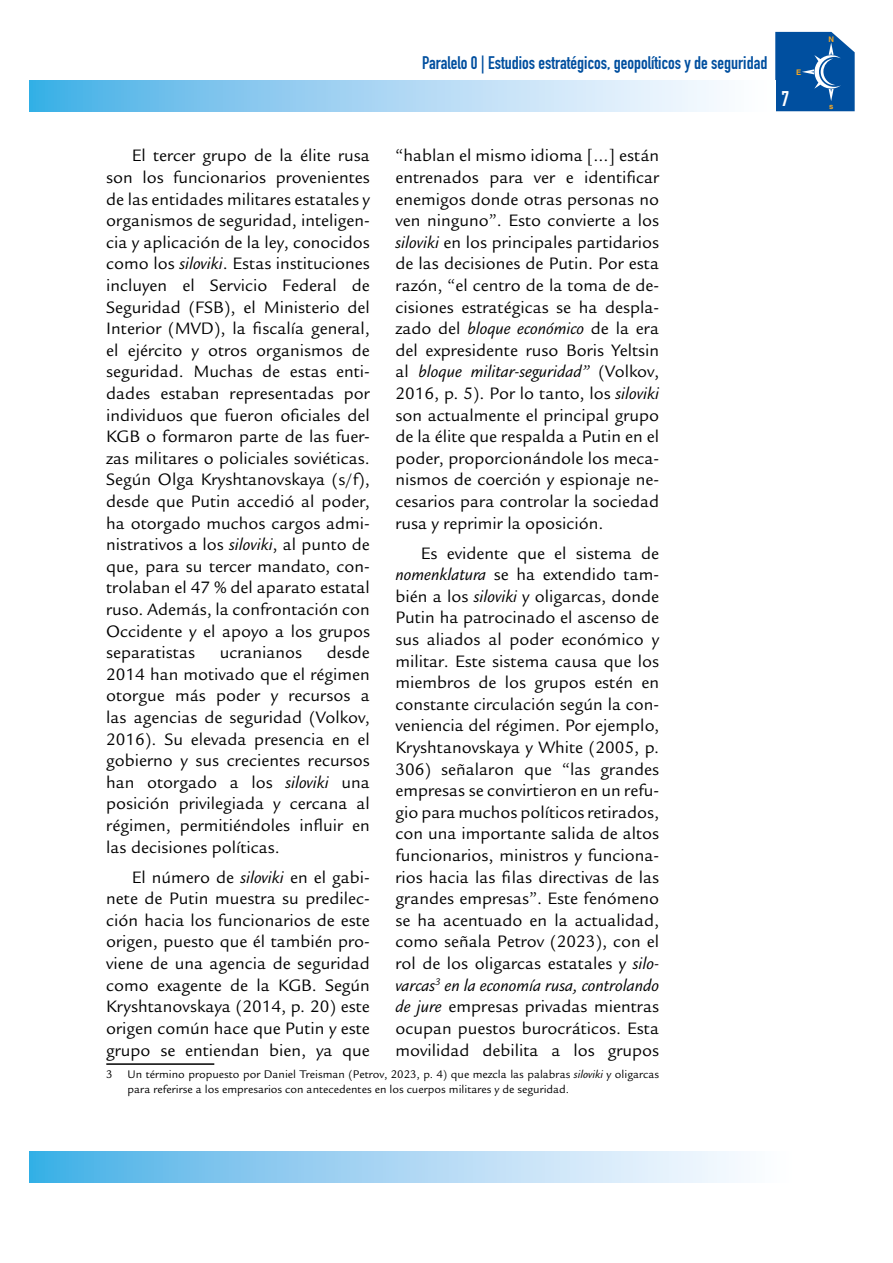
<style>
.page{position:relative;width:893px;height:1263px;background:#fff}
.page>*{position:absolute;margin:0;border:0;box-sizing:border-box;transform-origin:0 0}
.t1{font:21px "DIN Engschrift Std";color:#fff}
.t2{font:18px/21.6px "Legacy Sans Std";color:#000;text-align:justify}
.t3{font:18px "DIN Engschrift Std";color:#004f9f}
.t4{font:12px/14.4px "Legacy Sans Std";color:#000}
.t5{font:700 7.65px "Helvetica";color:#f7a823}
.s1{font-style:italic}
</style>
<div class="page">
<svg style="left:30px;top:81px;width:687px;height:30px;background:#a2d4f2"></svg>
<svg style="left:30px;top:1152px;width:708px;height:30px;background:#a2d4f2"></svg>
<svg style="left:775px;top:32px;width:80px;height:79px;background:#1b61a9"></svg>
<hr style="left:106px;top:1063px;width:108px;height:2px;background:#000">
<p class="t3" style="left:422px;top:52px;width:347px">Paralelo 0 | Estudios estratégicos, geopolíticos y de seguridad</p>
<p class="t1" style="left:782px;top:87px;width:9px">7</p>
<p class="t5" style="left:796px;top:67px;width:7px">E</p>
<p class="t2" style="left:106px;top:145px;width:265px;text-indent:26px">El tercer grupo de la élite rusa son los funcionarios provenientes de las entidades militares estatales y organismos de seguridad, inteligen&shy;cia y aplicación de la ley, conocidos como los <span class="s1">siloviki</span>. Estas instituciones incluyen el Servicio Federal de Seguridad (FSB), el Ministerio del Interior (MVD), la fiscalía general, el ejército y otros organismos de seguridad. Muchas de estas enti&shy;dades estaban representadas por individuos que fueron oficiales del KGB o formaron parte de las fuer&shy;zas militares o policiales soviéticas.<br>Según Olga Kryshtanovskaya (s/f), desde que Putin accedió al poder, ha otorgado muchos cargos admi&shy;nistrativos a los <span class="s1">siloviki</span>, al punto de que, para su tercer mandato, con&shy;trolaban el 47 % del aparato estatal ruso. Además, la confrontación con Occidente y el apoyo a los grupos separatistas</p>
<p class="t2" style="left:395px;top:145px;width:265px">“hablan el mismo idioma […] están entrenados para ver e identificar enemigos donde otras personas no ven ninguno”. Esto convierte a los <span class="s1">siloviki</span> en los principales partidarios de las decisiones de Putin. Por esta razón, “el centro de la toma de de&shy;cisiones estratégicas se ha despla&shy;zado del <span class="s1">bloque económico</span> de la era del expresidente ruso Boris Yeltsin al <span class="s1">bloque militar-seguridad”</span> (Volkov, 2016, p. 5). Por lo tanto, los <span class="s1">siloviki </span>son actualmente el principal grupo de la élite que respalda a Putin en el poder, proporcionándole los meca&shy;nismos de coerción y espionaje ne&shy;cesarios para controlar la sociedad rusa y reprimir la oposición.</p>
<p class="t2" style="left:395px;top:542px;width:265px;text-indent:26px">Es evidente que el sistema de <span class="s1">nomenklatura</span> se ha extendido tam&shy;bién a los <span class="s1">siloviki</span> y oligarcas, donde Putin ha patrocinado el ascenso de sus aliados al poder económico y militar. Este sistema causa que los miembros de los grupos estén en constante circulación según la con&shy;veniencia del régimen. Por ejemplo, Kryshtanovskaya y White (2005, p.<br>306) señalaron que “las grandes empresas se convirtieron en un refu&shy;gio para muchos políticos retirados, con una importante salida de altos funcionarios, ministros y funciona&shy;rios hacia las filas directivas de las grandes empresas”. Este fenómeno se ha acentuado en la actualidad, como señala Petrov (2023), con el rol de los oligarcas estatales y <span class="s1">silo&shy;varcas</span><sup>3</sup> <span class="s1">en la economía rusa, controlando de jure</span> empresas privadas mientras ocupan puestos burocráticos. Esta movilidad debilita a los grupos</p>
<p class="t2" style="left:106px;top:642px;width:265px;text-indent:221px">desde 2014 han motivado que el régimen otorgue más poder y recursos a las agencias de seguridad (Volkov, 2016). Su elevada presencia en el gobierno y sus crecientes recursos han otorgado a los <span class="s1">siloviki</span> una posición privilegiada y cercana al régimen, permitiéndoles influir en las decisiones políticas.</p>
<p class="t2" style="left:106px;top:866px;width:265px;text-indent:26px">El número de <span class="s1">siloviki</span> en el gabi&shy;nete de Putin muestra su predilec&shy;ción hacia los funcionarios de este origen, puesto que él también pro&shy;viene de una agencia de seguridad como exagente de la KGB. Según Kryshtanovskaya (2014, p. 20) este origen común hace que Putin y este grupo se entiendan bien, ya que</p>
<p class="t4" style="left:128px;top:1068px;width:533px;text-indent:-21px">3 Un término propuesto por Daniel Treisman (Petrov, 2023, p. 4) que mezcla las palabras <span class="s1">siloviki</span> y oligarcas para referirse a los empresarios con antecedentes en los cuerpos militares y de seguridad.</p>
<p class="t2" style="left:220px;top:642px;width:84px">ucranianos</p>
<p class="t5" style="left:828px;top:34px;width:7px">N</p>
<p class="t5" style="left:829px;top:101px;width:6px">s</p>
</div>
